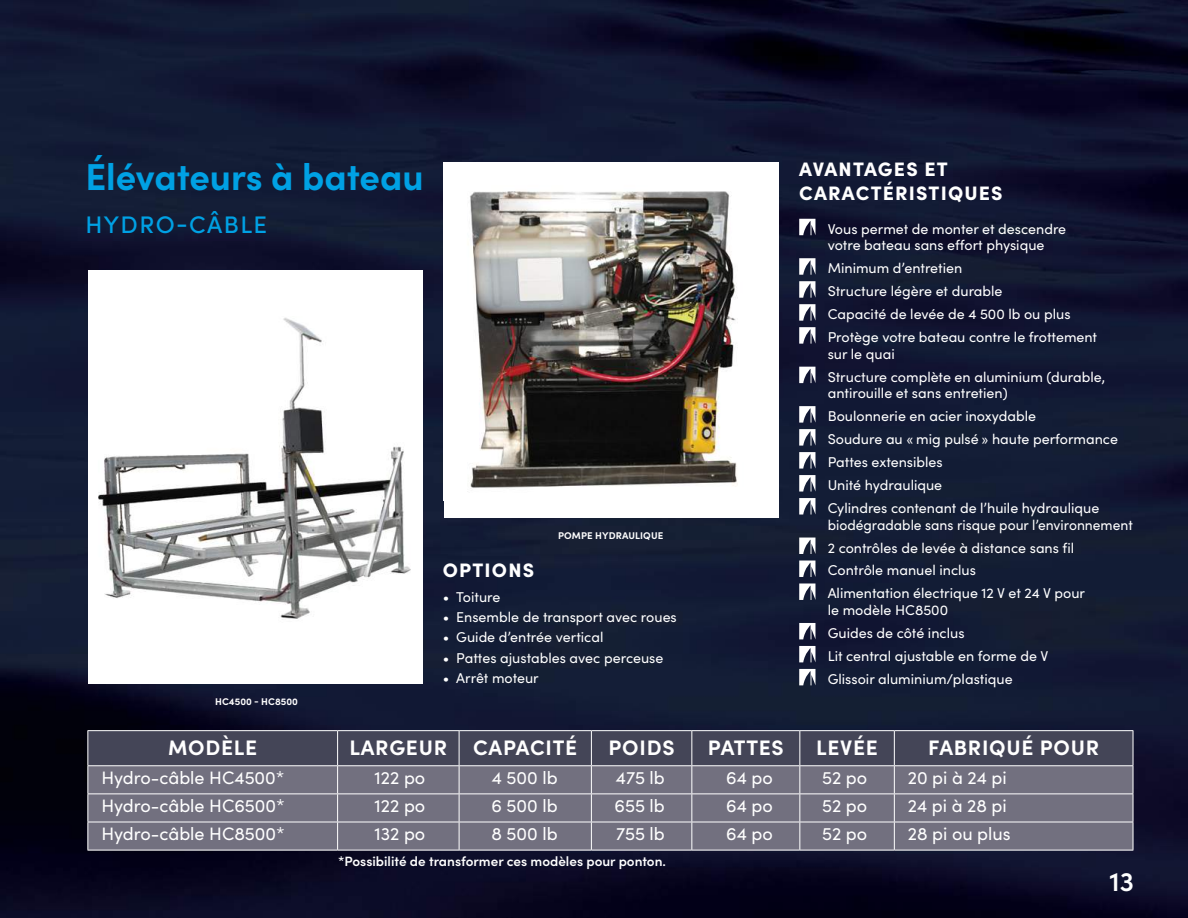
<style>
.page{position:relative;width:1188px;height:918px;background:#fff}
.page>*{position:absolute;margin:0;border:0;box-sizing:border-box;transform-origin:0 0}
.t1{font:700 37.5px "Sofia Pro";color:#00a1e4}
.t2{font:600 27px "Sofia Pro";color:#fff}
.t3{font:500 24px "Sofia Pro";letter-spacing:.06em;color:#00a1e4}
.t4{font:700 21px "Sofia Pro";letter-spacing:.035em;color:#fff}
.t5{font:900 19.5px/24px "Sofia Pro";letter-spacing:.06em;color:#fff}
.t6{font:18px "Sofia Pro";color:#fff}
.t7{font:14.25px/23px "Sofia Pro";color:#fff}
.t8{font:600 13.5px "Sofia Pro";color:#fff}
.t9{font:700 9.75px "Sofia Pro";letter-spacing:.01em;color:#fff}
</style>
<div class="page">
<img style="left:0;top:0;width:1188px;height:918px">
<div style="left:444px;top:162px;width:335px;height:355px;background:#fff"></div>
<img style="left:470px;top:191px;width:267px;height:297px">
<div style="left:89px;top:270px;width:334px;height:414px;background:#fff"></div>
<img style="left:98px;top:317px;width:313px;height:303px">
<hr style="left:87px;top:730px;width:251px;height:1px;background:#fff">
<hr style="left:338px;top:730px;width:121px;height:1px;background:#fff">
<hr style="left:459px;top:730px;width:132px;height:1px;background:#fff">
<hr style="left:591px;top:730px;width:101px;height:1px;background:#fff">
<hr style="left:692px;top:730px;width:108px;height:1px;background:#fff">
<hr style="left:800px;top:730px;width:94px;height:1px;background:#fff">
<hr style="left:894px;top:730px;width:239px;height:1px;background:#fff">
<svg style="left:87px;top:731px;width:1047px;height:119px;background:#6a6878"></svg>
<hr style="left:87px;top:850px;width:251px;height:1px;background:#fff">
<hr style="left:338px;top:850px;width:121px;height:1px;background:#fff">
<hr style="left:459px;top:850px;width:132px;height:1px;background:#fff">
<hr style="left:591px;top:850px;width:101px;height:1px;background:#fff">
<hr style="left:692px;top:850px;width:108px;height:1px;background:#fff">
<hr style="left:800px;top:850px;width:94px;height:1px;background:#fff">
<hr style="left:894px;top:850px;width:239px;height:1px;background:#fff">
<svg style="left:799px;top:219px;width:16px;height:16px"></svg>
<svg style="left:799px;top:258px;width:16px;height:17px"></svg>
<svg style="left:799px;top:281px;width:16px;height:17px"></svg>
<svg style="left:799px;top:304px;width:16px;height:17px"></svg>
<svg style="left:799px;top:327px;width:16px;height:17px"></svg>
<svg style="left:799px;top:367px;width:16px;height:16px"></svg>
<svg style="left:799px;top:406px;width:16px;height:17px"></svg>
<svg style="left:799px;top:429px;width:16px;height:17px"></svg>
<svg style="left:799px;top:452px;width:16px;height:17px"></svg>
<svg style="left:799px;top:475px;width:16px;height:17px"></svg>
<svg style="left:799px;top:498px;width:16px;height:17px"></svg>
<svg style="left:799px;top:538px;width:16px;height:16px"></svg>
<svg style="left:799px;top:561px;width:16px;height:16px"></svg>
<svg style="left:799px;top:583px;width:16px;height:17px"></svg>
<svg style="left:799px;top:623px;width:16px;height:16px"></svg>
<svg style="left:799px;top:646px;width:16px;height:16px"></svg>
<svg style="left:799px;top:669px;width:16px;height:16px"></svg>
<h1 class="t1" style="left:85px;top:148px;width:340px">Élévateurs à bateau</h1>
<h3 class="t3" style="left:85px;top:207px;width:183px">HYDRO-CÂBLE</h3>
<p class="t9" style="left:558px;top:528px;width:107px">POMPE HYDRAULIQUE</p>
<h3 class="t5" style="left:443px;top:557px;width:93px">OPTIONS</h3>
<p class="t7" style="left:443px;top:585px;width:59px">• Toiture</p>
<p class="t7" style="left:443px;top:605px;width:236px">• Ensemble de transport avec roues</p>
<p class="t7" style="left:443px;top:625px;width:162px">• Guide d’entrée vertical</p>
<p class="t7" style="left:443px;top:645px;width:222px">• Pattes ajustables avec perceuse</p>
<p class="t7" style="left:443px;top:666px;width:98px">• Arrêt moteur</p>
<h3 class="t5" style="left:799px;top:155px;width:205px">AVANTAGES ET<br>CARACTÉRISTIQUES</h3>
<p class="t7" style="left:828px;top:220px;width:240px;line-height:16.5px">Vous permet de monter et descendre votre bateau sans effort physique</p>
<p class="t7" style="left:828px;top:256px;width:271px">Minimum d’entretien<br>Structure légère et durable<br>Capacité de levée de 4 500 lb ou plus<br>Protège votre bateau contre le frottement</p>
<p class="t7" style="left:828px;top:341px;width:279px">sur le quai<br>Structure complète en aluminium (durable,</p>
<p class="t7" style="left:828px;top:381px;width:292px">antirouille et sans entretien)<br>Boulonnerie en acier inoxydable<br>Soudure au « mig pulsé » haute performance<br>Pattes extensibles<br>Unité hydraulique<br>Cylindres contenant de l’huile hydraulique</p>
<p class="t7" style="left:828px;top:512px;width:307px">biodégradable sans risque pour l’environnement 2 contrôles de levée à distance sans fil Contrôle manuel inclus<br>Alimentation électrique 12 V et 24 V pour</p>
<p class="t7" style="left:828px;top:598px;width:222px">le modèle HC8500<br>Guides de côté inclus<br>Lit central ajustable en forme de V<br>Glissoir aluminium/plastique</p>
<p class="t9" style="left:215px;top:694px;width:84px">HC4500 - HC8500</p>
<h3 class="t4" style="left:168px;top:731px;width:91px">MODÈLE</h3>
<h3 class="t4" style="left:350px;top:731px;width:229px">LARGEUR CAPACITÉ</h3>
<h3 class="t4" style="left:609px;top:731px;width:68px">POIDS</h3>
<h3 class="t4" style="left:708px;top:731px;width:78px">PATTES</h3>
<h3 class="t4" style="left:816px;top:731px;width:63px">LEVÉE</h3>
<h3 class="t4" style="left:928px;top:731px;width:172px">FABRIQUÉ POUR</h3>
<p class="t6" style="left:101px;top:765px;width:185px">Hydro-câble HC4500*</p>
<p class="t6" style="left:375px;top:765px;width:52px">122 po</p>
<p class="t6" style="left:492px;top:765px;width:67px">4 500 lb</p>
<p class="t6" style="left:616px;top:765px;width:50px">475 lb</p>
<p class="t6" style="left:726px;top:765px;width:48px">64 po</p>
<p class="t6" style="left:822px;top:765px;width:47px">52 po</p>
<p class="t6" style="left:908px;top:765px;width:101px">20 pi à 24 pi</p>
<p class="t6" style="left:101px;top:793px;width:185px">Hydro-câble HC6500*</p>
<p class="t6" style="left:375px;top:793px;width:52px">122 po</p>
<p class="t6" style="left:492px;top:793px;width:68px">6 500 lb</p>
<p class="t6" style="left:615px;top:793px;width:52px">655 lb</p>
<p class="t6" style="left:726px;top:793px;width:48px">64 po</p>
<p class="t6" style="left:822px;top:793px;width:47px">52 po</p>
<p class="t6" style="left:908px;top:793px;width:100px">24 pi à 28 pi</p>
<p class="t6" style="left:101px;top:821px;width:185px">Hydro-câble HC8500*</p>
<p class="t6" style="left:374px;top:821px;width:52px">132 po</p>
<p class="t6" style="left:492px;top:821px;width:68px">8 500 lb</p>
<p class="t6" style="left:616px;top:821px;width:50px">755 lb</p>
<p class="t6" style="left:726px;top:821px;width:48px">64 po</p>
<p class="t6" style="left:822px;top:821px;width:47px">52 po</p>
<p class="t6" style="left:908px;top:821px;width:104px">28 pi ou plus</p>
<p class="t8" style="left:338px;top:851px;width:330px">*Possibilité de transformer ces modèles pour ponton.</p>
<h2 class="t2" style="left:1110px;top:861px;width:26px">13</h2>
</div>
